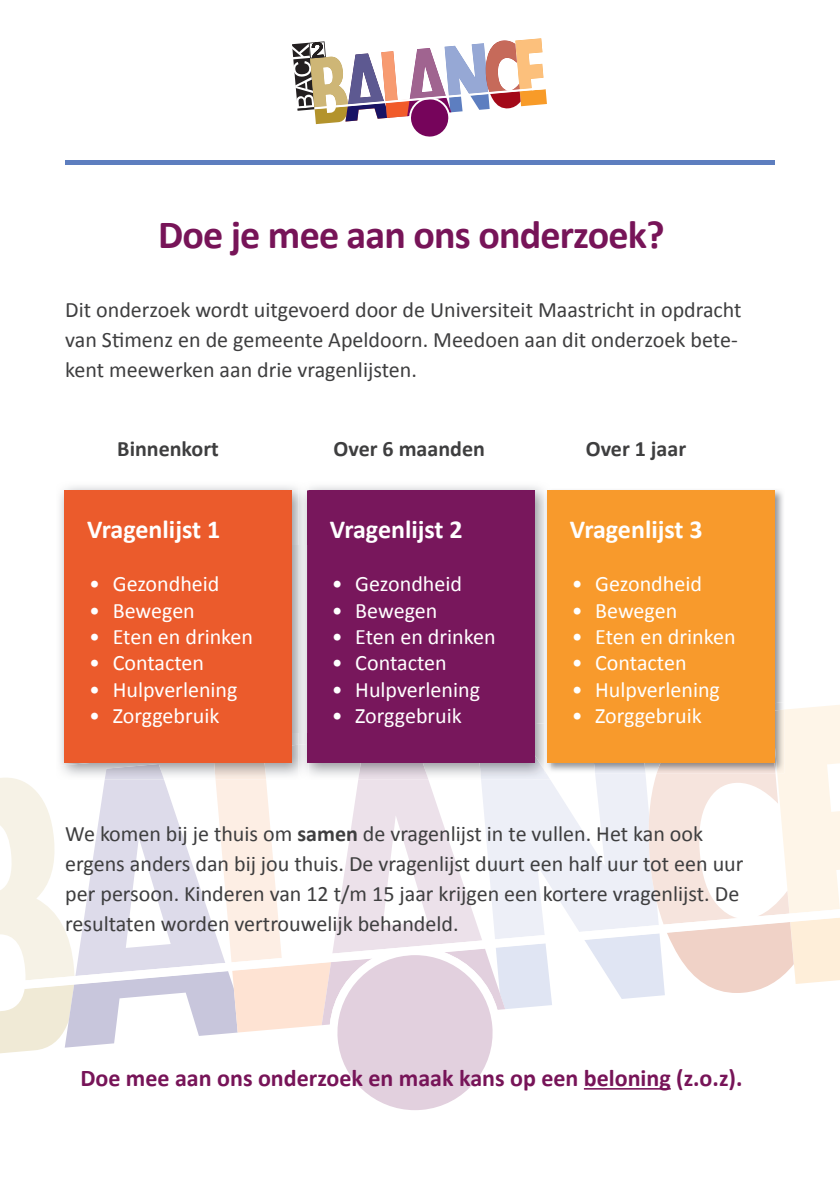
<style>
.page{position:relative;width:840px;height:1191px;background:#fff}
.page>*{position:absolute;margin:0;border:0;box-sizing:border-box;transform-origin:0 0}
.t1{font:700 40px "Calibri";letter-spacing:-.02em;color:#771458}
.t2{font:700 26px "Calibri";color:#fff}
.t3{font:700 24px "Calibri";color:#771458}
.t4{font:22px/30px "Calibri";color:#3e3e3f}
.t5{font:22px "Calibri";color:#fff}
.t6{font:700 22px "Calibri";color:#3e3e3f}
.s1{font-weight:700}
</style>
<div class="page">
<svg style="left:292px;top:38px;width:254px;height:99px"></svg>
<hr style="left:65px;top:161px;width:709px;height:4px;background:#5d7ebf">
<img style="left:309px;top:486px;width:235px;height:218px">
<div style="left:307px;top:490px;width:227px;height:273px;background:#78175c"></div>
<img style="left:544px;top:490px;width:239px;height:214px">
<svg style="left:0;top:704px;width:839px;height:406px"></svg>
<div style="left:546px;top:490px;width:227px;height:273px;background:#f89a2c"></div>
<img style="left:56px;top:486px;width:242px;height:258px">
<img style="left:291px;top:545px;width:7px;height:187px">
<img style="left:56px;top:744px;width:242px;height:35px">
<img style="left:105px;top:764px;width:59px;height:15px">
<img style="left:214px;top:763px;width:52px;height:16px">
<img style="left:298px;top:491px;width:10px;height:288px">
<img style="left:307px;top:490px;width:1px;height:273px">
<div style="left:64px;top:490px;width:227px;height:273px;background:#eb5b2c"></div>
<hr style="left:583px;top:1088px;width:87px;height:1px;background:#771458">
<h1 class="t1" style="left:158px;top:207px;width:508px">Doe je mee aan ons onderzoek?</h1>
<p class="t4" style="left:65px;top:294px;width:677px">Dit onderzoek wordt uitgevoerd door de Universiteit Maastricht in opdracht van Stimenz en de gemeente Apeldoorn. Meedoen aan dit onderzoek bete&shy;kent meewerken aan drie vragenlijsten.</p>
<p class="t6" style="left:117px;top:433px;width:103px">Binnenkort</p>
<p class="t6" style="left:333px;top:433px;width:153px">Over 6 maanden</p>
<p class="t6" style="left:585px;top:433px;width:102px">Over 1 jaar</p>
<p class="t2" style="left:87px;top:511px;width:134px">Vragenlijst 1</p>
<p class="t5" style="left:89px;top:568px;width:132px">• Gezondheid</p>
<p class="t5" style="left:89px;top:595px;width:107px">• Bewegen</p>
<p class="t5" style="left:89px;top:621px;width:165px">• Eten en drinken</p>
<p class="t5" style="left:89px;top:648px;width:116px">• Contacten</p>
<p class="t5" style="left:89px;top:674px;width:150px">• Hulpverlening</p>
<p class="t5" style="left:89px;top:700px;width:131px">• Zorggebruik</p>
<p class="t2" style="left:329px;top:511px;width:134px">Vragenlijst 2</p>
<p class="t5" style="left:331px;top:568px;width:132px">• Gezondheid</p>
<p class="t5" style="left:331px;top:595px;width:107px">• Bewegen</p>
<p class="t5" style="left:331px;top:621px;width:165px">• Eten en drinken</p>
<p class="t5" style="left:331px;top:648px;width:116px">• Contacten</p>
<p class="t5" style="left:331px;top:674px;width:150px">• Hulpverlening</p>
<p class="t5" style="left:331px;top:700px;width:131px">• Zorggebruik</p>
<p class="t2" style="left:569px;top:511px;width:134px">Vragenlijst 3</p>
<p class="t5" style="left:571px;top:568px;width:132px">• Gezondheid</p>
<p class="t5" style="left:571px;top:595px;width:107px">• Bewegen</p>
<p class="t5" style="left:571px;top:621px;width:165px">• Eten en drinken</p>
<p class="t5" style="left:571px;top:648px;width:116px">• Contacten</p>
<p class="t5" style="left:571px;top:674px;width:150px">• Hulpverlening</p>
<p class="t5" style="left:571px;top:700px;width:131px">• Zorggebruik</p>
<p class="t4" style="left:65px;top:818px;width:679px">We komen bij je thuis om <span class="s1">samen</span> de vragenlijst in te vullen. Het kan ook ergens anders dan bij jou thuis. De vragenlijst duurt een half uur tot een uur per persoon. Kinderen van 12 t/m 15 jaar krijgen een kortere vragenlijst. De resultaten worden vertrouwelijk behandeld.</p>
<p class="t3" style="left:80px;top:1061px;width:663px">Doe mee aan ons onderzoek en maak kans op een beloning (z.o.z).</p>
</div>
